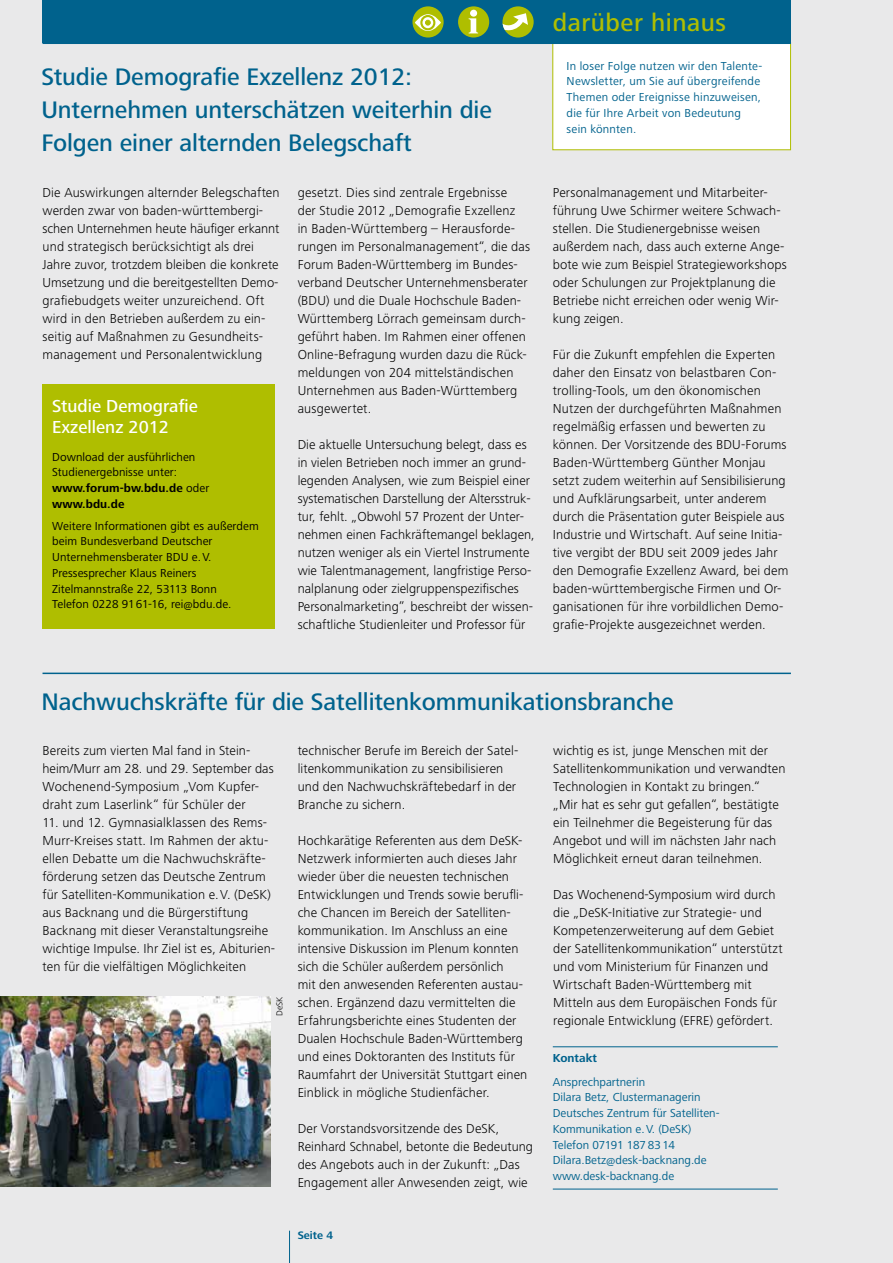
<style>
.page{position:relative;width:893px;height:1263px;background:#e9e9ea}
.page>*{position:absolute;margin:0;border:0;box-sizing:border-box;transform-origin:0 0}
.t1{font:500 25.5px "Frutiger Next LT";letter-spacing:.02em;color:#afbe00}
.t2{font:500 24.75px/33px "Frutiger Next LT";letter-spacing:-.005em;color:#00628d}
.t3{font:500 18px/21px "Frutiger Next LT";color:#fff}
.t4{font:300 13.5px/18px "Frutiger Next LT";letter-spacing:.01em;color:#000}
.t5{font:12px/15.8px "Frutiger Next LT";letter-spacing:.005em;color:#000}
.t6{font:12px/15.8px "Frutiger Next LT";color:#00628d}
.t7{font:12px/15.8px "Frutiger Next LT";letter-spacing:.02em;color:#00628d}
.t8{font:700 12px "Frutiger Next LT";color:#00628d}
.t9{font:700 11.25px "Frutiger Next LT";color:#00628d}
.t10{font:300 9px "Frutiger Next LT";color:#000}
.s1{font-weight:700}
</style>
<div class="page">
<div style="left:552px;top:42px;width:239px;height:108px;background:#fff"></div>
<hr style="left:289px;top:1231px;width:1px;height:32px;background:#00628d">
<hr style="left:553px;top:1046px;width:225px;height:1px;background:#00628d">
<hr style="left:553px;top:1189px;width:225px;height:1px;background:#00628d">
<hr style="left:43px;top:43px;width:748px;height:1px;background:#00628d">
<hr style="left:43px;top:673px;width:748px;height:1px;background:#00628d">
<div style="left:43px;top:0;width:748px;height:43px;background:#00628d"></div>
<div style="left:43px;top:385px;width:232px;height:244px;background:#afbe00"></div>
<img style="left:0;top:996px;width:270px;height:190px">
<div style="left:502px;top:6px;width:32px;height:32px;background:#afbe00;border-radius:50%"></div>
<svg style="left:502px;top:6px;width:26px;height:25px"></svg>
<div style="left:458px;top:6px;width:31px;height:32px;background:#afbe00;border-radius:50%"></div>
<svg style="left:469px;top:11px;width:9px;height:22px"></svg>
<div style="left:470px;top:10px;width:7px;height:7px;background:#fff;border-radius:50%"></div>
<div style="left:412px;top:6px;width:32px;height:32px;background:#afbe00;border-radius:50%"></div>
<svg style="left:415px;top:14px;width:26px;height:17px"></svg>
<svg style="left:421px;top:16px;width:13px;height:13px"></svg>
<div style="left:420px;top:15px;width:15px;height:15px;border:2px solid #afbe00;border-radius:50%"></div>
<svg style="left:425px;top:20px;width:6px;height:5px"></svg>
<h2 class="t2" style="left:41px;top:60px;width:452px">Studie Demografie Exzellenz 2012:<br>Unternehmen unterschätzen weiterhin die<br>Folgen einer alternden Belegschaft</h2>
<p class="t4" style="left:43px;top:184px;width:239px">Die Auswirkungen alternder Belegschaften werden zwar von baden-württembergi&shy;schen Unternehmen heute häufiger erkannt und strategisch berücksichtigt als drei Jahre zuvor, trotzdem bleiben die konkrete Umsetzung und die bereitgestellten Demo&shy;grafiebudgets weiter unzureichend. Oft wird in den Betrieben außerdem zu ein&shy;seitig auf Maßnahmen zu Gesundheits&shy;management und Personalentwicklung</p>
<h3 class="t3" style="left:52px;top:395px;width:147px">Studie Demografie<br>Exzellenz 2012</h3>
<p class="t5" style="left:52px;top:449px;width:159px">Download der ausführlichen<br>Studienergebnisse unter: <span class="s1">www.forum-bw.bdu.de</span> oder <span class="s1">www.bdu.de</span></p>
<p class="t5" style="left:52px;top:518px;width:208px">Weitere Informationen gibt es außerdem beim Bundesverband Deutscher Unternehmensberater BDU e.V.<br>Pressesprecher Klaus Reiners Zitelmannstraße 22, 53113 Bonn<br>Telefon 0228 9161-16, rei@bdu.de.</p>
<p class="t4" style="left:298px;top:183px;width:234px">gesetzt. Dies sind zentrale Ergebnisse<br>der Studie 2012 „Demografie Exzellenz<br>in Baden-Württemberg – Herausforde&shy;rungen im Personalmanagement“, die das Forum Baden-Württemberg im Bundes&shy;verband Deutscher Unternehmensberater (BDU) und die Duale Hochschule Baden-Württemberg Lörrach gemeinsam durch&shy;geführt haben. Im Rahmen einer offenen Online-Befragung wurden dazu die Rück&shy;meldungen von 204 mittelständischen Unternehmen aus Baden-Württemberg ausgewertet.</p>
<p class="t4" style="left:298px;top:435px;width:239px">Die aktuelle Untersuchung belegt, dass es in vielen Betrieben noch immer an grund&shy;legenden Analysen, wie zum Beispiel einer systematischen Darstellung der Altersstruk&shy;tur, fehlt. „Obwohl 57 Prozent der Unter&shy;nehmen einen Fachkräftemangel beklagen, nutzen weniger als ein Viertel Instrumente wie Talentmanagement, langfristige Perso&shy;nalplanung oder zielgruppenspezifisches Personalmarketing”, beschreibt der wissen&shy;schaftliche Studienleiter und Professor für</p>
<h1 class="t1" style="left:553px;top:9px;width:175px">darüber hinaus</h1>
<p class="t7" style="left:567px;top:58px;width:197px">In loser Folge nutzen wir den Talente-<br>Newsletter, um Sie auf übergreifende<br>Themen oder Ereignisse hinzuweisen, die für Ihre Arbeit von Bedeutung sein könnten.</p>
<p class="t4" style="left:553px;top:183px;width:236px">Personalmanagement und Mitarbeiter&shy;führung Uwe Schirmer weitere Schwach&shy;stellen. Die Studienergebnisse weisen außerdem nach, dass auch externe Ange&shy;bote wie zum Beispiel Strategieworkshops oder Schulungen zur Projektplanung die Betriebe nicht erreichen oder wenig Wir&shy;kung zeigen.</p>
<p class="t4" style="left:553px;top:345px;width:237px">Für die Zukunft empfehlen die Experten daher den Einsatz von belastbaren Con&shy;trolling-Tools, um den ökonomischen Nutzen der durchgeführten Maßnahmen regelmäßig erfassen und bewerten zu können. Der Vorsitzende des BDU-Forums Baden-Württemberg Günther Monjau setzt zudem weiterhin auf Sensibilisierung und Aufklärungsarbeit, unter anderem durch die Präsentation guter Beispiele aus Industrie und Wirtschaft. Auf seine Initia&shy;tive vergibt der BDU seit 2009 jedes Jahr den Demografie Exzellenz Award, bei dem baden-württembergische Firmen und Or&shy;ganisationen für ihre vorbildlichen Demo&shy;grafie-Projekte ausgezeichnet werden.</p>
<h2 class="t2" style="left:41px;top:685px;width:634px">Nachwuchskräfte für die Satellitenkommunikationsbranche</h2>
<p class="t4" style="left:43px;top:741px;width:233px">Bereits zum vierten Mal fand in Stein&shy;heim/Murr am 28. und 29. September das Wochenend-Symposium „Vom Kupfer&shy;draht zum Laserlink“ für Schüler der</p>
<p class="t4" style="left:43px;top:813px;width:234px">11. und 12. Gymnasialklassen des Rems-Murr-Kreises statt. Im Rahmen der aktu&shy;ellen Debatte um die Nachwuchskräfte&shy;förderung setzen das Deutsche Zentrum für Satelliten-Kommunikation e.V. (DeSK) aus Backnang und die Bürgerstiftung Backnang mit dieser Veranstaltungsreihe wichtige Impulse. Ihr Ziel ist es, Abiturien&shy;ten für die vielfältigen Möglichkeiten</p>
<p class="t10" style="left:274px;top:1016px;width:21px;rotate:-90deg">DeSK</p>
<p class="t4" style="left:298px;top:741px;width:222px">technischer Berufe im Bereich der Satel&shy;litenkommunikation zu sensibilisieren und den Nachwuchskräftebedarf in der Branche zu sichern.</p>
<p class="t4" style="left:298px;top:831px;width:231px">Hochkarätige Referenten aus dem DeSK-Netzwerk informierten auch dieses Jahr wieder über die neuesten technischen Entwicklungen und Trends sowie berufli&shy;che Chancen im Bereich der Satelliten&shy;kommunikation. Im Anschluss an eine intensive Diskussion im Plenum konnten sich die Schüler außerdem persönlich<br>mit den anwesenden Referenten austau&shy;schen. Ergänzend dazu vermittelten die Erfahrungsberichte eines Studenten der Dualen Hochschule Baden-Württemberg und eines Doktoranten des Instituts für Raumfahrt der Universität Stuttgart einen Einblick in mögliche Studienfächer.</p>
<p class="t4" style="left:298px;top:1119px;width:237px">Der Vorstandsvorsitzende des DeSK, Reinhard Schnabel, betonte die Bedeutung des Angebots auch in der Zukunft: „Das Engagement aller Anwesenden zeigt, wie</p>
<p class="t9" style="left:298px;top:1229px;width:37px">Seite 4</p>
<p class="t4" style="left:553px;top:742px;width:234px">wichtig es ist, junge Menschen mit der Satellitenkommunikation und verwandten Technologien in Kontakt zu bringen.“ „Mir hat es sehr gut gefallen“, bestätigte ein Teilnehmer die Begeisterung für das Angebot und will im nächsten Jahr nach Möglichkeit erneut daran teilnehmen.</p>
<p class="t4" style="left:553px;top:885px;width:231px">Das Wochenend-Symposium wird durch die „DeSK-Initiative zur Strategie- und Kompetenzerweiterung auf dem Gebiet der Satellitenkommunikation“ unterstützt und vom Ministerium für Finanzen und Wirtschaft Baden-Württemberg mit Mitteln aus dem Europäischen Fonds für regionale Entwicklung (EFRE) gefördert.</p>
<p class="t8" style="left:553px;top:1051px;width:46px">Kontakt</p>
<p class="t6" style="left:553px;top:1074px;width:168px">Ansprechpartnerin<br>Dilara Betz, Clustermanagerin<br>Deutsches Zentrum für Satelliten-<br>Kommunikation e.V. (DeSK)<br>Telefon 07191 1878314<br>Dilara.Betz@desk-backnang.de www.desk-backnang.de</p>
</div>
